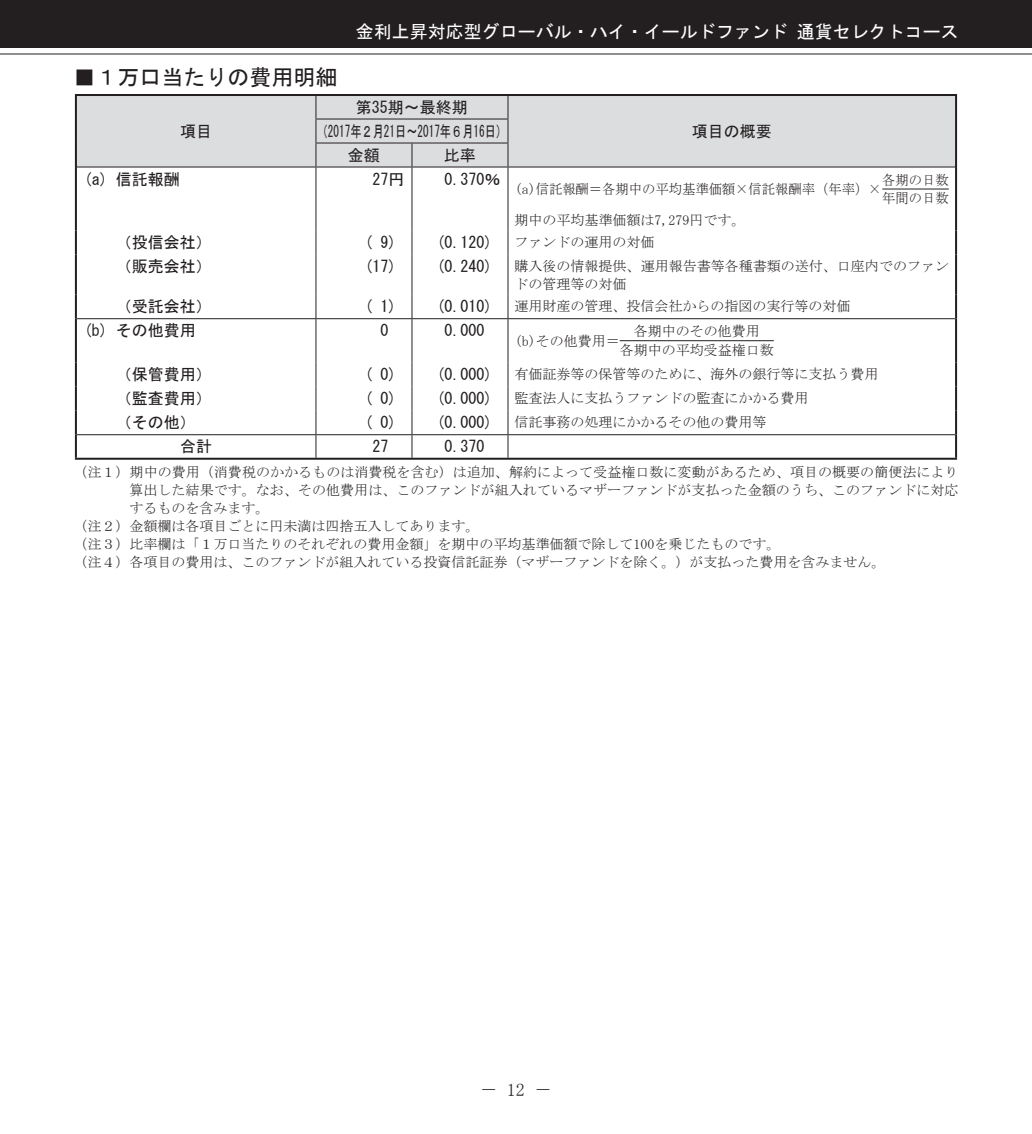
<style>
.page{position:relative;width:1032px;height:1134px;background:#fff}
.page>*{position:absolute;margin:0;border:0;box-sizing:border-box;transform-origin:0 0}
.t1{font:22px "MS Gothic";color:#231f20}
.t2{font:18px "MS Gothic";color:#fff}
.t3{font:18px "MS Mincho";color:#231f20}
.t4{font:16px/23.8px "MS Gothic";color:#231f20;text-align:center}
.t5{font:14px/18px "MS Mincho";color:#231f20}
.t6{font:14px/18.4px "MS Mincho";color:#231f20;scale:.95 1}
</style>
<div class="page">
<div style="left:0;top:0;width:1032px;height:48px;background:#231f20"></div>
<hr style="left:0;top:53px;width:1032px;height:1px;background:#231f20">
<div style="left:77px;top:96px;width:878px;height:70px;background:#dcdddf"></div>
<svg style="left:315px;top:96px;width:1px;height:70px"></svg>
<svg style="left:411px;top:144px;width:1px;height:22px"></svg>
<svg style="left:507px;top:96px;width:1px;height:70px"></svg>
<hr style="left:315px;top:118px;width:193px;height:2px;background:#231f20">
<hr style="left:315px;top:142px;width:193px;height:2px;background:#231f20">
<hr style="left:77px;top:166px;width:239px;height:2px;background:#231f20">
<hr style="left:315px;top:168px;width:1px;height:63px;background:#231f20">
<hr style="left:316px;top:166px;width:639px;height:2px;background:#231f20">
<hr style="left:411px;top:168px;width:1px;height:63px;background:#231f20">
<hr style="left:507px;top:168px;width:1px;height:63px;background:#231f20">
<svg style="left:315px;top:231px;width:1px;height:24px"></svg>
<svg style="left:411px;top:231px;width:1px;height:24px"></svg>
<svg style="left:507px;top:231px;width:1px;height:24px"></svg>
<hr style="left:315px;top:255px;width:1px;height:40px;background:#231f20">
<hr style="left:411px;top:255px;width:1px;height:40px;background:#231f20">
<hr style="left:507px;top:255px;width:1px;height:40px;background:#231f20">
<svg style="left:315px;top:295px;width:1px;height:23px"></svg>
<svg style="left:411px;top:295px;width:1px;height:23px"></svg>
<svg style="left:507px;top:295px;width:1px;height:23px"></svg>
<hr style="left:77px;top:318px;width:239px;height:1px;background:#231f20">
<hr style="left:315px;top:319px;width:1px;height:44px;background:#231f20">
<hr style="left:316px;top:318px;width:639px;height:1px;background:#231f20">
<hr style="left:411px;top:319px;width:1px;height:44px;background:#231f20">
<hr style="left:507px;top:319px;width:1px;height:44px;background:#231f20">
<hr style="left:77px;top:434px;width:878px;height:1px;background:#231f20">
<svg style="left:315px;top:363px;width:1px;height:95px"></svg>
<svg style="left:411px;top:363px;width:1px;height:95px"></svg>
<svg style="left:507px;top:363px;width:1px;height:95px"></svg>
<hr style="left:75px;top:94px;width:241px;height:2px;background:#231f20">
<hr style="left:75px;top:96px;width:2px;height:23px;background:#231f20">
<hr style="left:75px;top:119px;width:2px;height:24px;background:#231f20">
<hr style="left:75px;top:143px;width:2px;height:24px;background:#231f20">
<hr style="left:316px;top:94px;width:641px;height:2px;background:#231f20">
<hr style="left:955px;top:96px;width:2px;height:23px;background:#231f20">
<hr style="left:955px;top:119px;width:2px;height:24px;background:#231f20">
<hr style="left:955px;top:143px;width:2px;height:24px;background:#231f20">
<hr style="left:75px;top:167px;width:2px;height:64px;background:#231f20">
<hr style="left:955px;top:167px;width:2px;height:64px;background:#231f20">
<hr style="left:75px;top:231px;width:2px;height:24px;background:#231f20">
<hr style="left:955px;top:231px;width:2px;height:24px;background:#231f20">
<hr style="left:75px;top:255px;width:2px;height:40px;background:#231f20">
<hr style="left:955px;top:255px;width:2px;height:40px;background:#231f20">
<hr style="left:75px;top:295px;width:2px;height:24px;background:#231f20">
<hr style="left:955px;top:295px;width:2px;height:24px;background:#231f20">
<hr style="left:75px;top:319px;width:2px;height:44px;background:#231f20">
<hr style="left:955px;top:319px;width:2px;height:44px;background:#231f20">
<hr style="left:955px;top:363px;width:2px;height:24px;background:#231f20">
<hr style="left:955px;top:387px;width:2px;height:24px;background:#231f20">
<hr style="left:955px;top:411px;width:2px;height:24px;background:#231f20">
<hr style="left:75px;top:363px;width:2px;height:24px;background:#231f20">
<hr style="left:75px;top:387px;width:2px;height:24px;background:#231f20">
<hr style="left:75px;top:411px;width:2px;height:24px;background:#231f20">
<hr style="left:75px;top:435px;width:2px;height:23px;background:#231f20">
<hr style="left:955px;top:435px;width:2px;height:23px;background:#231f20">
<hr style="left:75px;top:458px;width:882px;height:2px;background:#231f20">
<hr style="left:882px;top:188px;width:67px;height:2px;background:#231f20">
<hr style="left:620px;top:340px;width:154px;height:1px;background:#231f20">
<p class="t2" style="left:356px;top:23px;width:605px">金利上昇対応型グローバル・ハイ・イールドファンド 通貨セレクトコース</p>
<h1 class="t1" style="left:73px;top:66px;width:265px">■１万口当たりの費用明細</h1>
<p class="t4" style="left:180px;top:119px;width:33px">項目</p>
<p class="t4" style="left:317px;top:95px;width:192px">第35期～最終期<br>（2017年２月21日～2017年６月16日）</p>
<p class="t4" style="left:348px;top:143px;width:33px">金額</p>
<p class="t4" style="left:444px;top:143px;width:33px">比率</p>
<p class="t4" style="left:84px;top:167px;width:97px">(a) 信託報酬</p>
<p class="t4" style="left:372px;top:167px;width:33px">27円</p>
<p class="t4" style="left:444px;top:167px;width:57px">0.370％</p>
<p class="t4" style="left:692px;top:119px;width:81px">項目の概要</p>
<p class="t5" style="left:515px;top:180px;width:368px">(a)信託報酬＝各期中の平均基準価額×信託報酬率（年率）×</p>
<p class="t6" style="left:882px;top:171px;width:72px">各期の日数年間の日数</p>
<p class="t5" style="left:514px;top:211px;width:232px">期中の平均基準価額は7,279円です。</p>
<p class="t4" style="left:116px;top:231px;width:97px">（投信会社）</p>
<p class="t4" style="left:364px;top:231px;width:33px">( 9)</p>
<p class="t4" style="left:436px;top:231px;width:57px">(0.120)</p>
<p class="t5" style="left:514px;top:233px;width:141px">ファンドの運用の対価</p>
<p class="t4" style="left:116px;top:255px;width:97px">（販売会社）</p>
<p class="t4" style="left:364px;top:255px;width:33px">(17)</p>
<p class="t4" style="left:436px;top:255px;width:57px">(0.240)</p>
<p class="t5" style="left:514px;top:257px;width:436px">購入後の情報提供、運用報告書等各種書類の送付、口座内でのファンドの管理等の対価</p>
<p class="t4" style="left:116px;top:295px;width:97px">（受託会社）</p>
<p class="t4" style="left:364px;top:295px;width:33px">( 1)</p>
<p class="t4" style="left:436px;top:295px;width:57px">(0.010)</p>
<p class="t5" style="left:514px;top:297px;width:337px">運用財産の管理、投信会社からの指図の実行等の対価</p>
<p class="t4" style="left:84px;top:319px;width:113px">(b) その他費用</p>
<p class="t4" style="left:380px;top:319px;width:9px">0</p>
<p class="t4" style="left:444px;top:319px;width:41px">0.000</p>
<p class="t5" style="left:515px;top:332px;width:106px">(b)その他費用＝</p>
<p class="t5" style="left:620px;top:322px;width:155px;text-align:center">各期中のその他費用<br>各期中の平均受益権口数</p>
<p class="t4" style="left:116px;top:363px;width:97px">（保管費用）</p>
<p class="t4" style="left:364px;top:363px;width:33px">( 0)</p>
<p class="t4" style="left:436px;top:363px;width:57px">(0.000)</p>
<p class="t5" style="left:514px;top:365px;width:365px">有価証券等の保管等のために、海外の銀行等に支払う費用</p>
<p class="t4" style="left:116px;top:387px;width:97px">（監査費用）</p>
<p class="t4" style="left:364px;top:387px;width:33px">( 0)</p>
<p class="t4" style="left:436px;top:387px;width:57px">(0.000)</p>
<p class="t5" style="left:514px;top:389px;width:295px">監査法人に支払うファンドの監査にかかる費用</p>
<p class="t4" style="left:116px;top:411px;width:81px">（その他）</p>
<p class="t4" style="left:364px;top:411px;width:33px">( 0)</p>
<p class="t4" style="left:436px;top:411px;width:57px">(0.000)</p>
<p class="t5" style="left:514px;top:413px;width:253px">信託事務の処理にかかるその他の費用等</p>
<p class="t4" style="left:180px;top:435px;width:33px">合計</p>
<p class="t4" style="left:372px;top:435px;width:17px">27</p>
<p class="t4" style="left:444px;top:435px;width:41px">0.370</p>
<p class="t5" style="left:73px;top:463px;width:887px">（注１）期中の費用（消費税のかかるものは消費税を含む）は追加、解約によって受益権口数に変動があるため、項目の概要の簡便法により</p>
<p class="t5" style="left:129px;top:481px;width:831px">算出した結果です。なお、その他費用は、このファンドが組入れているマザーファンドが支払った金額のうち、このファンドに対応</p>
<p class="t5" style="left:129px;top:499px;width:142px">するものを含みます。</p>
<p class="t5" style="left:73px;top:517px;width:408px">（注２）金額欄は各項目ごとに円未満は四捨五入してあります。</p>
<p class="t5" style="left:73px;top:535px;width:709px">（注３）比率欄は「１万口当たりのそれぞれの費用金額」を期中の平均基準価額で除して100を乗じたものです。</p>
<p class="t5" style="left:73px;top:553px;width:814px">（注４）各項目の費用は、このファンドが組入れている投資信託証券（マザーファンドを除く。）が支払った費用を含みません。</p>
<p class="t3" style="left:507px;top:1081px;width:19px">12</p>
<p class="t3" style="left:480px;top:1081px;width:73px">－　　－</p>
</div>
